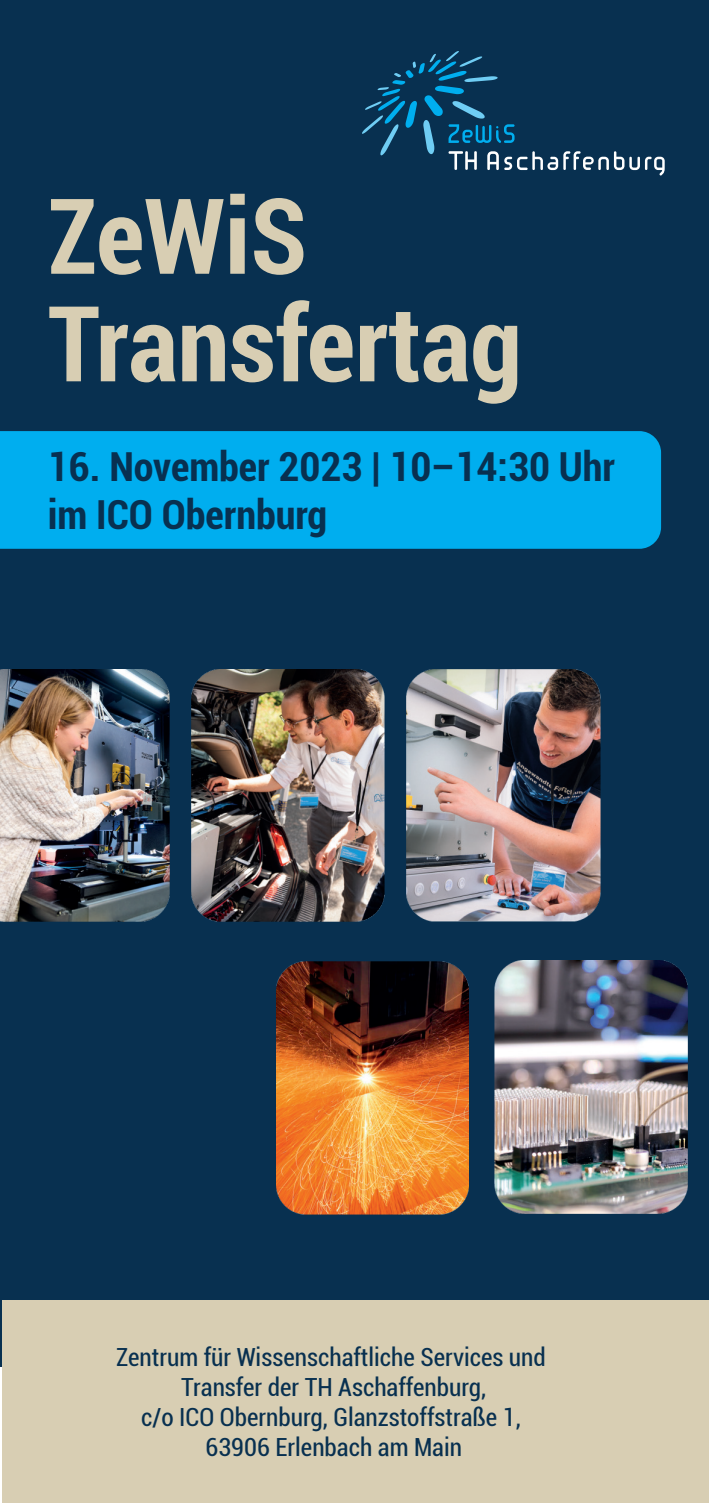
<style>
.page{position:relative;width:709px;height:1503px;background:#fff}
.page>*{position:absolute;margin:0;border:0;box-sizing:border-box;transform-origin:0 0}
.t1{font:700 condensed 105px/107.5px "Roboto";color:#d8ceb3}
.t2{font:700 condensed 40px/47px "Roboto";color:#083050}
.t3{font:condensed 25px/30px "Roboto";color:#083050;text-align:center}
</style>
<div class="page">
<div style="left:0;top:0;width:709px;height:1366px;background:#083050"></div>
<svg style="left:362px;top:51px;width:302px;height:124px"></svg>
<div style="left:2px;top:1300px;width:707px;height:202px;background:#d8ceb3"></div>
<div style="left:0;top:431px;width:661px;height:118px;background:#00aeef"></div>
<img style="left:276px;top:961px;width:193px;height:253px">
<img style="left:494px;top:961px;width:193px;height:252px">
<img style="left:407px;top:669px;width:193px;height:252px">
<img style="left:0;top:669px;width:169px;height:252px">
<img style="left:191px;top:669px;width:194px;height:252px">
<h1 class="t1" style="left:48px;top:179px;width:475px">ZeWiS<br>Transfertag</h1>
<h2 class="t2" style="left:48px;top:442px;width:568px">16. November 2023 | 10–14:30 Uhr im ICO Obernburg</h2>
<p class="t3" style="left:116px;top:1341px;width:431px">Zentrum für Wissenschaftliche Services und Transfer der TH Aschaffenburg,<br>c/o ICO Obernburg, Glanzstoffstraße 1, 63906 Erlenbach am Main</p>
</div>
